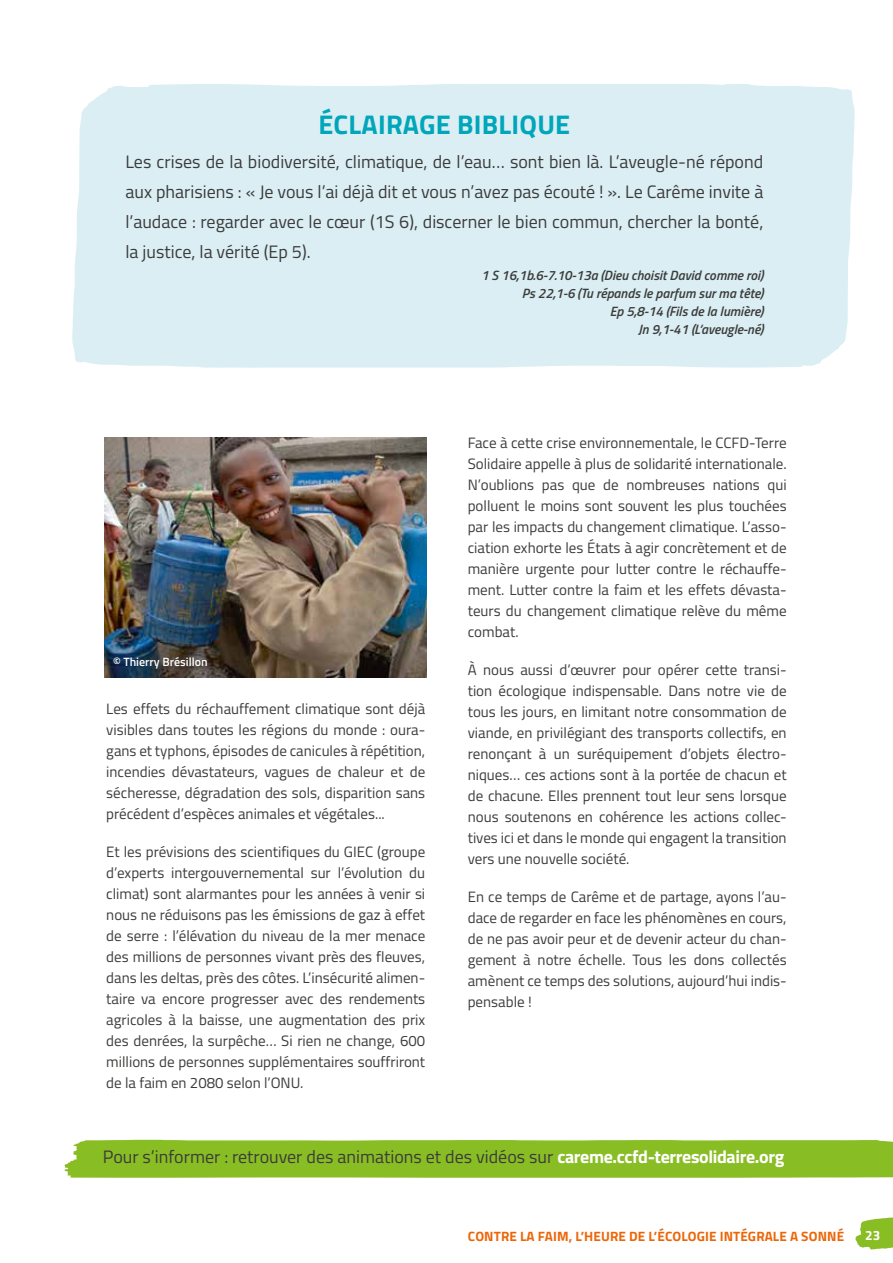
<style>
.page{position:relative;width:893px;height:1263px;background:#fff}
.page>*{position:absolute;margin:0;border:0;box-sizing:border-box;transform-origin:0 0}
.t1{font:700 27px "Titillium";letter-spacing:.01em;color:#00a6ba}
.t2{font:18px/30px "Titillium";color:#3c3c3b;text-align:justify}
.t3{font:15px/21px "Titillium";color:#3c3c3b;text-align:justify}
.t4{font:italic 600 13.5px/18px "Titillium";color:#3c3c3b;text-align:right}
.t5{font:700 13.5px "Titillium";letter-spacing:.01em;color:#ec6608}
.t6{font:700 13.5px "Titillium";color:#fff}
.t7{font:600 12px "Titillium";color:#fff}
.s1{font-weight:700;color:#fff}
</style>
<div class="page">
<svg style="left:855px;top:1217px;width:38px;height:32px"></svg>
<svg style="left:72px;top:86px;width:71px;height:280px;background:#ddeff4"></svg>
<div style="left:143px;top:84px;width:712px;height:284px;background:#daeef3"></div>
<div style="left:64px;top:1140px;width:829px;height:38px;background:#89bd24"></div>
<img style="left:105px;top:437px;width:322px;height:241px">
<h1 class="t1" style="left:318px;top:104px;width:253px">ÉCLAIRAGE BIBLIQUE</h1>
<p class="t2" style="left:125px;top:146px;width:639px">Les crises de la biodiversité, climatique, de l’eau… sont bien là. L’aveugle-né répond aux pharisiens : « Je vous l’ai déjà dit et vous n’avez pas écouté ! ». Le Carême invite à l’audace : regarder avec le cœur (1S 6), discerner le bien commun, chercher la bonté, la justice, la vérité (Ep 5).</p>
<p class="t4" style="left:481px;top:266px;width:284px">1 S 16,1b.6-7.10-13a (Dieu choisit David comme roi)<br>Ps 22,1-6 (Tu répands le parfum sur ma tête)<br>Ep 5,8-14 (Fils de la lumière)<br>Jn 9,1-41 (L’aveugle-né)</p>
<p class="t7" style="left:113px;top:652px;width:96px">© Thierry Brésillon</p>
<p class="t3" style="left:106px;top:698px;width:320px">Les effets du réchauffement climatique sont déjà visibles dans toutes les régions du monde : oura&shy;gans et typhons, épisodes de canicules à répétition, incendies dévastateurs, vagues de chaleur et de sécheresse, dégradation des sols, disparition sans précédent d’espèces animales et végétales...</p>
<p class="t3" style="left:106px;top:841px;width:320px">Et les prévisions des scientifiques du GIEC (groupe d’experts intergouvernemental sur l’évolution du climat) sont alarmantes pour les années à venir si nous ne réduisons pas les émissions de gaz à effet de serre : l’élévation du niveau de la mer menace des millions de personnes vivant près des fleuves, dans les deltas, près des côtes. L’insécurité alimen&shy;taire va encore progresser avec des rendements agricoles à la baisse, une augmentation des prix des denrées, la surpêche… Si rien ne change, 600 millions de personnes supplémentaires souffriront de la faim en 2080 selon l’ONU.</p>
<p class="t3" style="left:468px;top:432px;width:320px">Face à cette crise environnementale, le CCFD-Terre Solidaire appelle à plus de solidarité internationale.<br>N’oublions pas que de nombreuses nations qui polluent le moins sont souvent les plus touchées par les impacts du changement climatique. L’asso&shy;ciation exhorte les États à agir concrètement et de manière urgente pour lutter contre le réchauffe&shy;ment. Lutter contre la faim et les effets dévasta&shy;teurs du changement climatique relève du même combat.</p>
<p class="t3" style="left:468px;top:659px;width:320px">À nous aussi d’œuvrer pour opérer cette transi&shy;tion écologique indispensable. Dans notre vie de tous les jours, en limitant notre consommation de viande, en privilégiant des transports collectifs, en renonçant à un suréquipement d’objets électro&shy;niques… ces actions sont à la portée de chacun et de chacune. Elles prennent tout leur sens lorsque nous soutenons en cohérence les actions collec&shy;tives ici et dans le monde qui engagent la transition vers une nouvelle société.</p>
<p class="t3" style="left:468px;top:886px;width:320px">En ce temps de Carême et de partage, ayons l’au&shy;dace de regarder en face les phénomènes en cours, de ne pas avoir peur et de devenir acteur du chan&shy;gement à notre échelle. Tous les dons collectés amènent ce temps des solutions, aujourd’hui indis&shy;pensable !</p>
<p class="t2" style="left:103px;top:1141px;width:683px">Pour s’informer : retrouver des animations et des vidéos sur <span class="s1">careme.ccfd-terresolidaire.org</span></p>
<p class="t5" style="left:468px;top:1226px;width:378px">CONTRE LA FAIM, L’HEURE DE L’ÉCOLOGIE INTÉGRALE A SONNÉ</p>
<p class="t6" style="left:865px;top:1225px;width:17px">23</p>
</div>
